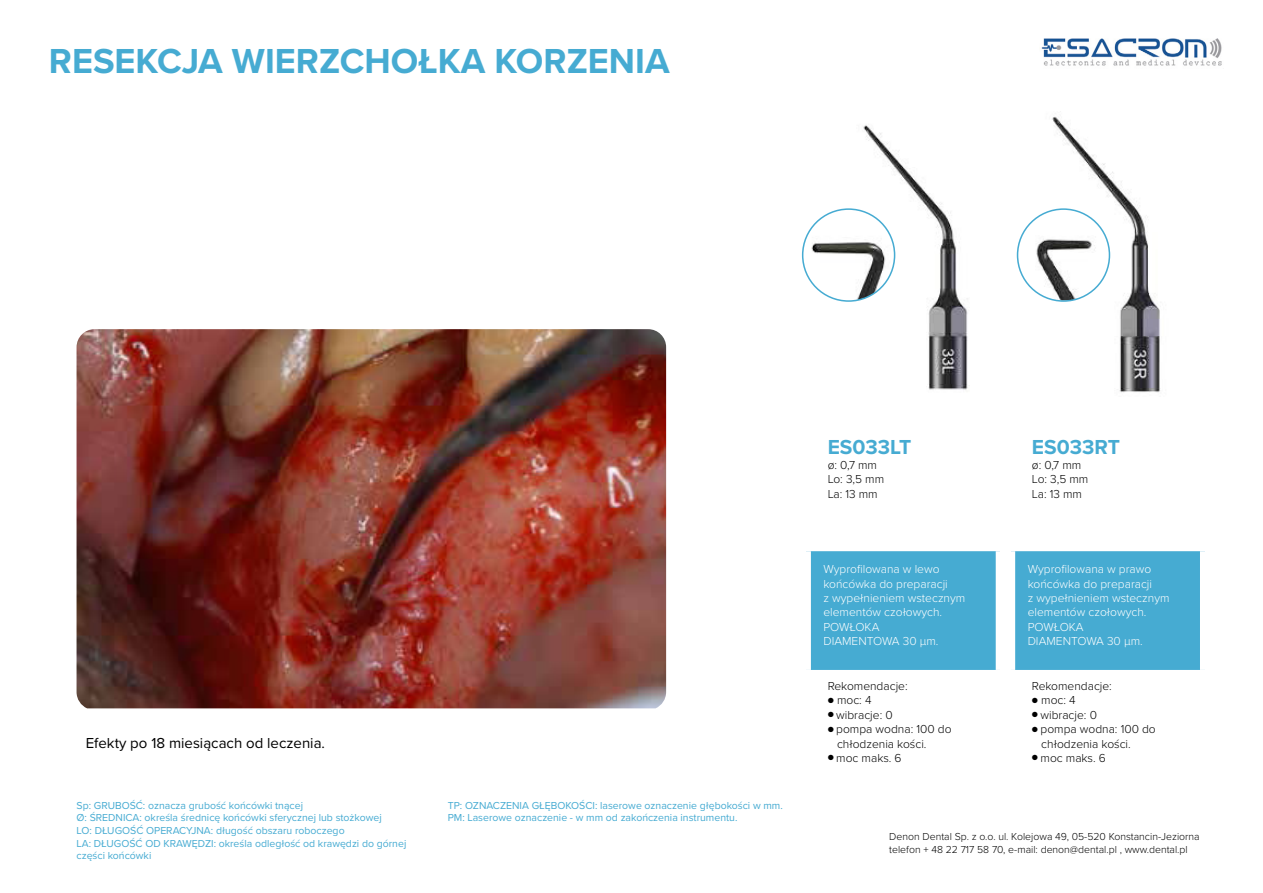
<style>
.page{position:relative;width:1263px;height:893px;background:#fff}
.page>*{position:absolute;margin:0;border:0;box-sizing:border-box;transform-origin:0 0}
.t1{font:700 36px "Proxima Nova";color:#46abd2}
.t2{font:700 21px "Proxima Nova";color:#46abd2}
.t3{font:15px "Proxima Nova";color:#000}
.t4{font:300 12px/14.4px "Proxima Nova";color:#fff}
.t5{font:300 12px "Proxima Nova";color:#000}
.t6{font:10.5px/12.6px "Proxima Nova";color:#46abd2}
.t7{font:300 10.5px "Proxima Nova";color:#000}
.s1{font-size:9px}
</style>
<div class="page">
<img style="left:1041px;top:38px;width:181px;height:28px">
<div style="left:806px;top:547px;width:194px;height:127px;background:#46abd2"></div>
<div style="left:802px;top:551px;width:9px;height:119px;background:#fff"></div>
<div style="left:996px;top:551px;width:9px;height:119px;background:#fff"></div>
<div style="left:802px;top:542px;width:203px;height:9px;background:#fff"></div>
<div style="left:802px;top:670px;width:203px;height:9px;background:#fff"></div>
<img style="left:836px;top:125px;width:134px;height:265px">
<img style="left:804px;top:210px;width:89px;height:90px">
<div style="left:802px;top:208px;width:93px;height:94px;border:2px solid #46abd2;border-radius:50%"></div>
<div style="left:1011px;top:547px;width:193px;height:127px;background:#46abd2"></div>
<div style="left:1006px;top:551px;width:9px;height:119px;background:#fff"></div>
<div style="left:1200px;top:551px;width:9px;height:119px;background:#fff"></div>
<div style="left:1006px;top:542px;width:203px;height:9px;background:#fff"></div>
<div style="left:1006px;top:670px;width:203px;height:9px;background:#fff"></div>
<img style="left:1051px;top:116px;width:109px;height:277px">
<img style="left:1018px;top:210px;width:91px;height:90px">
<div style="left:1017px;top:208px;width:93px;height:94px;border:2px solid #46abd2;border-radius:50%"></div>
<img style="left:77px;top:329px;width:589px;height:379px">
<p class="t1" style="left:49px;top:34px;width:622px">RESEKCJA WIERZCHOŁKA KORZENIA</p>
<p class="t3" style="left:86px;top:731px;width:241px">Efekty po 18 miesiącach od leczenia.</p>
<p class="t6" style="left:77px;top:798px;width:228px">Sp: GRUBOŚĆ: oznacza grubość końcówki tnącej</p>
<p class="t6" style="left:77px;top:811px;width:307px">Ø: ŚREDNICA: określa średnicę końcówki sferycznej lub stożkowej</p>
<p class="t6" style="left:77px;top:824px;width:270px">LO: DŁUGOŚĆ OPERACYJNA: długość obszaru roboczego</p>
<p class="t6" style="left:77px;top:836px;width:331px">LA: DŁUGOŚĆ OD KRAWĘDZI: określa odległość od krawędzi do górnej części końcówki</p>
<p class="t6" style="left:448px;top:798px;width:337px">TP: OZNACZENIA GŁĘBOKOŚCI: laserowe oznaczenie głębokości w mm.</p>
<p class="t6" style="left:448px;top:811px;width:291px">PM: Laserowe oznaczenie - w mm od zakończenia instrumentu.</p>
<p class="t2" style="left:828px;top:432px;width:85px">ES033LT</p>
<p class="t5" style="left:828px;top:456px;width:51px">ø: 0,7 mm</p>
<p class="t5" style="left:828px;top:470px;width:58px">Lo: 3,5 mm</p>
<p class="t5" style="left:828px;top:485px;width:52px">La: 13 mm</p>
<p class="t4" style="left:823px;top:561px;width:126px">Wyprofilowana w lewo końcówka do preparacji</p>
<p class="t4" style="left:823px;top:590px;width:143px">z wypełnieniem wstecznym elementów czołowych.</p>
<p class="t4" style="left:823px;top:619px;width:58px">POWŁOKA</p>
<p class="t4" style="left:823px;top:633px;width:117px">DIAMENTOWA 30 μm.</p>
<p class="t5" style="left:828px;top:677px;width:82px">Rekomendacje:</p>
<p class="t5" style="left:828px;top:691px;width:45px"><span class="s1">●</span> moc: 4</p>
<p class="t5" style="left:828px;top:706px;width:67px"><span class="s1">●</span> wibracje: 0</p>
<p class="t5" style="left:828px;top:720px;width:125px"><span class="s1">●</span> pompa wodna: 100 do</p>
<p class="t5" style="left:837px;top:735px;width:91px">chłodzenia kości.</p>
<p class="t5" style="left:828px;top:749px;width:75px"><span class="s1">●</span> moc maks. 6</p>
<p class="t2" style="left:1032px;top:432px;width:90px">ES033RT</p>
<p class="t5" style="left:1032px;top:456px;width:51px">ø: 0,7 mm</p>
<p class="t5" style="left:1032px;top:470px;width:58px">Lo: 3,5 mm</p>
<p class="t5" style="left:1032px;top:485px;width:52px">La: 13 mm</p>
<p class="t4" style="left:1028px;top:561px;width:126px">Wyprofilowana w prawo końcówka do preparacji</p>
<p class="t4" style="left:1028px;top:590px;width:143px">z wypełnieniem wstecznym elementów czołowych.</p>
<p class="t4" style="left:1028px;top:619px;width:58px">POWŁOKA</p>
<p class="t4" style="left:1028px;top:633px;width:117px">DIAMENTOWA 30 μm.</p>
<p class="t5" style="left:1032px;top:677px;width:82px">Rekomendacje:</p>
<p class="t5" style="left:1032px;top:691px;width:45px"><span class="s1">●</span> moc: 4</p>
<p class="t5" style="left:1032px;top:706px;width:67px"><span class="s1">●</span> wibracje: 0</p>
<p class="t5" style="left:1032px;top:720px;width:125px"><span class="s1">●</span> pompa wodna: 100 do</p>
<p class="t5" style="left:1041px;top:735px;width:91px">chłodzenia kości.</p>
<p class="t5" style="left:1032px;top:749px;width:75px"><span class="s1">●</span> moc maks. 6</p>
<p class="t7" style="left:889px;top:829px;width:312px">Denon Dental Sp. z o.o. ul. Kolejowa 49, 05-520 Konstancin-Jeziorna</p>
<p class="t7" style="left:889px;top:841px;width:300px">telefon + 48 22 717 58 70, e-mail: denon@dental.pl , www.dental.pl</p>
</div>
